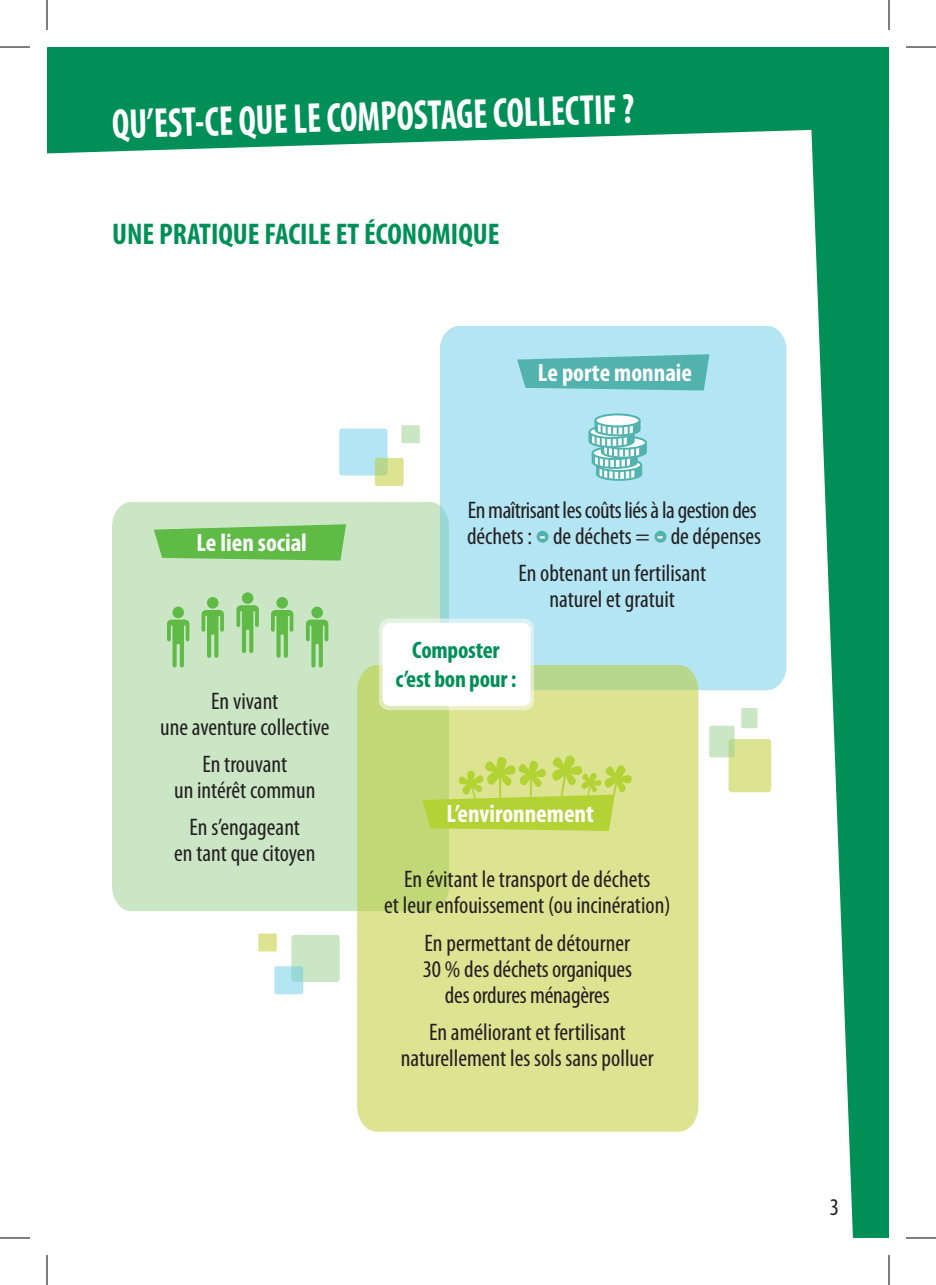
<style>
.page{position:relative;width:936px;height:1285px;background:#fff}
.page>*{position:absolute;margin:0;border:0;box-sizing:border-box;transform-origin:0 0}
.t1{font:700 condensed 42px "Myriad Pro";color:#fff;scale:.85 1}
.t2{font:700 condensed 30px "Myriad Pro";color:#009057}
.t3{font:700 condensed 25.2px "Myriad Pro";color:#fff}
.t4{font:condensed 24px/26px "Myriad Pro";color:#231f20;text-align:center}
.t5{font:condensed 24px/26px "Myriad Pro";letter-spacing:-.02em;color:#231f20}
.t6{font:700 condensed 24px/29.6px "Myriad Pro";letter-spacing:-.01em;color:#009057;text-align:center}
.s1{font-weight:700;color:#fff}
</style>
<div class="page">
<div style="left:112px;top:502px;width:328px;height:409px;background:#cbe6c5"></div>
<div style="left:291px;top:935px;width:49px;height:47px;background:#cbe6c5;border-radius:3px"></div>
<svg style="left:274px;top:966px;width:29px;height:28px"></svg>
<div style="left:258px;top:933px;width:19px;height:18px;background:#dce492"></div>
<div style="left:339px;top:428px;width:49px;height:47px;background:#b3e5f3;border-radius:3px"></div>
<svg style="left:375px;top:458px;width:29px;height:28px"></svg>
<div style="left:401px;top:425px;width:19px;height:18px;background:#cbe6c5"></div>
<div style="left:729px;top:739px;width:42px;height:53px;background:#dce492;border-radius:3px"></div>
<svg style="left:709px;top:725px;width:26px;height:32px"></svg>
<div style="left:741px;top:708px;width:16px;height:20px;background:#cbe6c5"></div>
<div style="left:440px;top:326px;width:346px;height:364px;background:#b3e5f3"></div>
<svg style="left:357px;top:665px;width:341px;height:466px;background:#d7e18e"></svg>
<svg style="left:379px;top:618px;width:155px;height:92px;background:#deeed6"></svg>
<div style="left:382px;top:623px;width:149px;height:83px;background:#fff;border-radius:8px"></div>
<svg style="left:517px;top:354px;width:192px;height:36px;background:#5fb9b7"></svg>
<svg style="left:154px;top:524px;width:192px;height:36px;background:#6ec057"></svg>
<svg style="left:812px;top:153px;width:77px;height:1085px;fill:#009057"></svg>
<svg style="left:47px;top:47px;width:842px;height:106px;background:#189a67"></svg>
<div style="left:276px;top:597px;width:12px;height:11px;background:#60bb46;border-radius:50%"></div>
<svg style="left:271px;top:610px;width:22px;height:48px"></svg>
<div style="left:311px;top:606px;width:12px;height:12px;background:#60bb46;border-radius:50%"></div>
<svg style="left:306px;top:619px;width:22px;height:48px"></svg>
<div style="left:172px;top:606px;width:12px;height:12px;background:#60bb46;border-radius:50%"></div>
<svg style="left:167px;top:619px;width:22px;height:48px"></svg>
<div style="left:207px;top:597px;width:12px;height:11px;background:#60bb46;border-radius:50%"></div>
<svg style="left:201px;top:610px;width:23px;height:48px"></svg>
<div style="left:242px;top:592px;width:11px;height:12px;background:#60bb46;border-radius:50%"></div>
<svg style="left:236px;top:605px;width:23px;height:48px"></svg>
<svg style="left:422px;top:751px;width:210px;height:80px;background:#c4d95f"></svg>
<svg style="left:595px;top:414px;width:45px;height:12px"></svg>
<div style="left:594px;top:413px;width:47px;height:14px;border:2px solid #52b3ae;border-radius:50%"></div>
<svg style="left:587px;top:418px;width:61px;height:64px"></svg>
<div style="left:537px;top:531px;width:11px;height:12px;background:#52b3ae;border-radius:50%"></div>
<div style="left:654px;top:531px;width:12px;height:12px;background:#52b3ae;border-radius:50%"></div>
<hr style="left:0;top:47px;width:30px;height:1px;background:#000">
<hr style="left:906px;top:47px;width:30px;height:1px;background:#000">
<hr style="left:0;top:1237px;width:30px;height:1px;background:#000">
<hr style="left:906px;top:1237px;width:30px;height:1px;background:#000">
<hr style="left:47px;top:0;width:1px;height:30px;background:#000">
<hr style="left:47px;top:1255px;width:1px;height:30px;background:#000">
<hr style="left:889px;top:0;width:1px;height:30px;background:#000">
<hr style="left:889px;top:1255px;width:1px;height:30px;background:#000">
<h1 class="t1" style="left:111px;top:99px;width:616px;rotate:-2deg">QU’EST-CE QUE LE COMPOSTAGE COLLECTIF ?</h1>
<p class="t2" style="left:112px;top:215px;width:389px">UNE PRATIQUE FACILE ET ÉCONOMIQUE</p>
<p class="t3" style="left:538px;top:357px;width:156px">Le porte monnaie</p>
<p class="t3" style="left:196px;top:527px;width:112px">Le lien social</p>
<p class="t4" style="left:160px;top:687px;width:171px">En vivant<br>une aventure collective</p>
<p class="t4" style="left:174px;top:751px;width:143px">En trouvant<br>un intérêt commun</p>
<p class="t4" style="left:174px;top:814px;width:143px">En s’engageant<br>en tant que citoyen</p>
<p class="t5" style="left:467px;top:496px;width:296px">En maîtrisant les coûts liés à la gestion des déchets : <span class="s1">-</span> de déchets = <span class="s1">-</span> de dépenses</p>
<p class="t4" style="left:518px;top:560px;width:189px">En obtenant un fertilisant naturel et gratuit</p>
<p class="t6" style="left:395px;top:634px;width:123px">Composter c’est bon pour :</p>
<p class="t3" style="left:447px;top:797px;width:149px">L’environnement</p>
<p class="t4" style="left:384px;top:866px;width:288px">En évitant le transport de déchets<br>et leur enfouissement (ou incinération)</p>
<p class="t4" style="left:423px;top:929px;width:211px">En permettant de détourner<br>30 % des déchets organiques des ordures ménagères</p>
<p class="t4" style="left:401px;top:1018px;width:254px">En améliorant et fertilisant naturellement les sols sans polluer</p>
<p class="t4" style="left:830px;top:1193px;width:11px">3</p>
</div>
